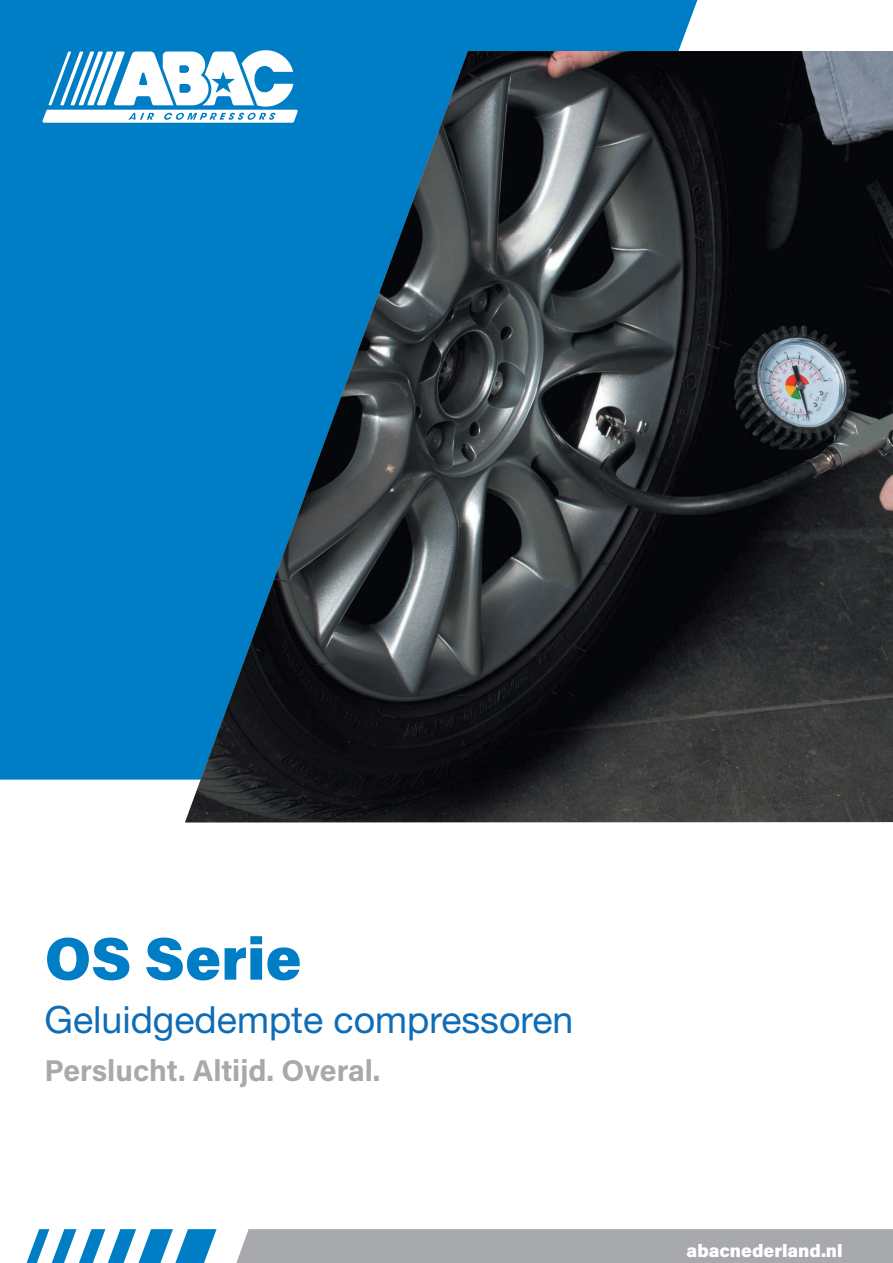
<style>
.page{position:relative;width:893px;height:1263px;background:#fff}
.page>*{position:absolute;margin:0;border:0;box-sizing:border-box;transform-origin:0 0}
.Headline{font:900 60px "Acumin Pro";color:#007ec5}
.t1{font:37.5px "Helvetica Neue LT Std";color:#0f6cb6}
.Subheadline{font:700 30px "Acumin Pro";color:#a8a9ad}
.Web_address{font:900 18px "Acumin Pro";color:#fff}
</style>
<div class="page">
<div style="left:0;top:0;width:697px;height:780px;background:#007ec5"></div>
<img style="left:185px;top:51px;width:708px;height:771px">
<svg style="left:27px;top:1229px;width:190px;height:34px"></svg>
<div style="left:236px;top:1229px;width:657px;height:34px;background:#a8a9ad"></div>
<svg style="left:43px;top:50px;width:255px;height:73px"></svg>
<p class="Headline" style="left:45px;top:916px;width:258px">OS Serie</p>
<p class="t1" style="left:45px;top:997px;width:530px">Geluidgedempte compressoren</p>
<p class="Subheadline" style="left:45px;top:1049px;width:337px">Perslucht. Altijd. Overal.</p>
<p class="Web_address" style="left:687px;top:1238px;width:158px">abacnederland.nl</p>
</div>
